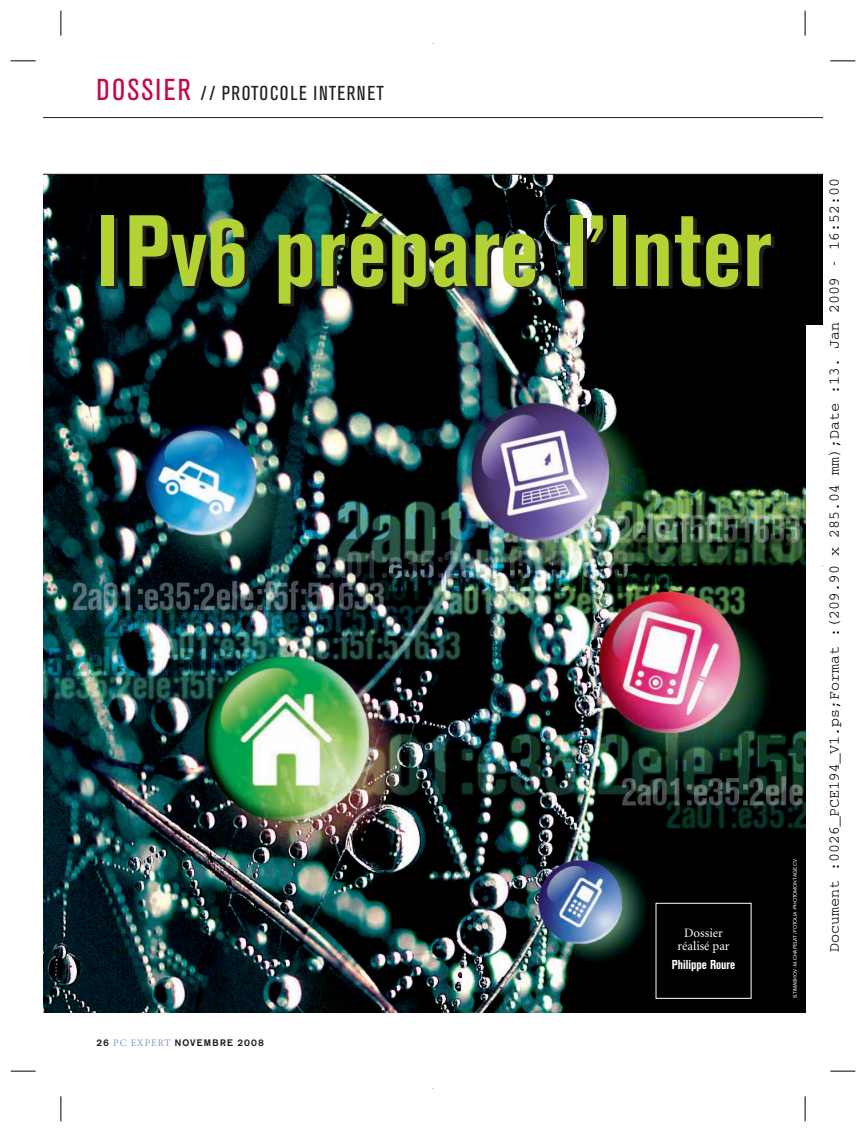
<style>
.page{position:relative;width:866px;height:1132px;background:#fff}
.page>*{position:absolute;margin:0;border:0;box-sizing:border-box;transform-origin:0 0}
.t1{font:700 condensed 100px "Akzidenz Grotesk BE";letter-spacing:.01em;color:#b3d234}
.t2{font:condensed 20px "Akzidenz Grotesk BE";letter-spacing:.07em;color:#231f20}
.t3{font:15px "OV Default";color:#000}
.t4{font:12.75px/12.5px "Minion";color:#fff;text-align:center}
.t5{font:700 condensed 12.75px "Akzidenz Grotesk BE";color:#fff}
.t6{font:500 9.38px "AG Old Face";letter-spacing:.12em;color:#231f20}
.t7{font:5px "Akzidenz Grotesk BE";letter-spacing:-.01em;color:#fff}
.s1{font-size:30px;color:#c30a49}
.s2{font-family:"Minion";font-weight:400;font-size:10px;color:#7997c4}
</style>
<div class="page">
<img style="left:43px;top:43px;width:779px;height:1046px">
<svg style="left:11px;top:1071px;width:25px;height:1px"></svg>
<svg style="left:61px;top:1096px;width:1px;height:25px"></svg>
<svg style="left:804px;top:1096px;width:1px;height:25px"></svg>
<svg style="left:830px;top:1071px;width:25px;height:1px"></svg>
<svg style="left:830px;top:61px;width:25px;height:1px"></svg>
<svg style="left:804px;top:11px;width:1px;height:25px"></svg>
<svg style="left:61px;top:11px;width:1px;height:25px"></svg>
<svg style="left:11px;top:61px;width:25px;height:1px"></svg>
<p class="t2" style="left:96px;top:86px;width:289px"><span class="s1">DOSSIER</span> // PROTOCOLE INTERNET</p>
<p class="t1" style="left:96px;top:215px;width:677px">IPv6 prépare l’Inter</p>
<p class="t6" style="left:96px;top:1037px;width:169px">26 <span class="s2">PC EXPERT</span> NOVEMBRE 2008</p>
<p class="t4" style="left:677px;top:928px;width:54px">Dossier réalisé par</p>
<p class="t5" style="left:671px;top:959px;width:65px">Philippe Roure</p>
<p class="t7" style="left:792px;top:998px;width:140px;rotate:-90deg">S.TIMASHOV-M. CHAPELAT/FOTOLIA -PHOTOMONTAGE CV</p>
<p class="t3" style="left:824px;top:952px;width:776px;rotate:-90deg">Document :0026_PCE194_V1.ps;Format :(209.90 x 285.04 mm);Date :13. Jan 2009 - 16:52:00</p>
</div>
